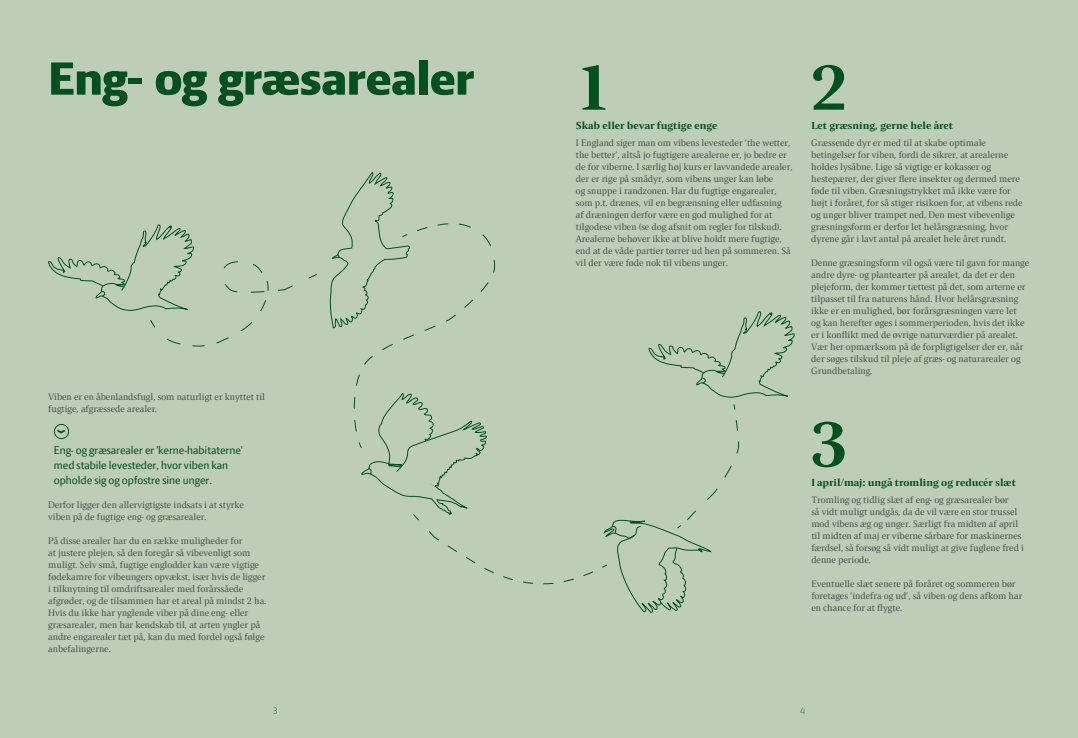
<style>
.page{position:relative;width:1078px;height:738px;background:#fff}
.page>*{position:absolute;margin:0;border:0;box-sizing:border-box;transform-origin:0 0}
.t1{font:700 70px "Press Serif";color:#00511e}
.Overskrift_32_32_ser{font:800 50px "LF Press Sans";color:#00511e}
.t2{font:12px/15px "LF Press Sans";letter-spacing:-.005em;color:#00511e}
.Overskrift_32_32_ser-2{font:700 11px "Press Serif";color:#00511e}
.t3{font:10px/12px "Press Serif";color:#4b4c4d}
.t4{font:300 10px "LF Press Sans";color:#00511e}
</style>
<div class="page">
<div style="left:0;top:0;width:1077px;height:737px;background:#bdcdb8"></div>
<div style="left:54px;top:423px;width:15px;height:16px;border:1px solid #00511e;border-radius:50%"></div>
<svg style="left:57px;top:429px;width:8px;height:4px"></svg>
<svg style="left:48px;top:224px;width:269px;height:122px"></svg>
<svg style="left:329px;top:171px;width:466px;height:442px"></svg>
<p class="Overskrift_32_32_ser" style="left:48px;top:49px;width:427px">Eng- og græsarealer</p>
<p class="t3" style="left:48px;top:390px;width:218px">Viben er en åbenlandsfugl, som naturligt er knyttet til fugtige, afgræssede arealer.</p>
<p class="t2" style="left:54px;top:442px;width:190px">Eng- og græsarealer er ’kerne-habitaterne’ med stabile levesteder, hvor viben kan opholde sig og opfostre sine unger.</p>
<p class="t3" style="left:48px;top:498px;width:197px">Derfor ligger den allervigtigste indsats i at styrke viben på de fugtige eng- og græsarealer.</p>
<p class="t3" style="left:48px;top:534px;width:220px">På disse arealer har du en række muligheder for<br>at justere plejen, så den foregår så vibevenligt som muligt. Selv små, fugtige englodder kan være vigtige fødekamre for vibeungers opvækst, især hvis de ligger i tilknytning til omdriftsarealer med forårssåede afgrøder, og de tilsammen har et areal på mindst 2 ha.</p>
<p class="t3" style="left:48px;top:606px;width:218px">Hvis du ikke har ynglende viber på dine eng- eller græsarealer, men har kendskab til, at arten yngler på andre engarealer tæt på, kan du med fordel også følge anbefalingerne.</p>
<p class="t4" style="left:272px;top:704px;width:6px">3</p>
<p class="t1" style="left:575px;top:50px;width:36px">1</p>
<p class="t3" style="left:575px;top:137px;width:218px">I England siger man om vibens levesteder ’the wetter, the better’, altså jo fugtigere arealerne er, jo bedre er de for viberne. I særlig høj kurs er lavvandede arealer, der er rige på smådyr, som vibens unger kan løbe<br>og snuppe i randzonen. Har du fugtige engarealer, som p.t. drænes, vil en begrænsning eller udfasning<br>af dræningen derfor være en god mulighed for at tilgodese viben (se dog afsnit om regler for tilskud).<br>Arealerne behøver ikke at blive holdt mere fugtige, end at de våde partier tørrer ud hen på sommeren. Så vil der være føde nok til vibens unger.</p>
<p class="Overskrift_32_32_ser-2" style="left:575px;top:119px;width:143px">Skab eller bevar fugtige enge</p>
<p class="t1" style="left:811px;top:50px;width:36px">2</p>
<p class="Overskrift_32_32_ser-2" style="left:811px;top:119px;width:143px">Let græsning, gerne hele året</p>
<p class="t3" style="left:811px;top:137px;width:213px">Græssende dyr er med til at skabe optimale betingelser for viben, fordi de sikrer, at arealerne holdes lysåbne. Lige så vigtige er kokasser og hestepærer, der giver flere insekter og dermed mere føde til viben. Græsningstrykket må ikke være for højt i foråret, for så stiger risikoen for, at vibens rede og unger bliver trampet ned. Den mest vibevenlige græsningsform er derfor let helårsgræsning, hvor dyrene går i lavt antal på arealet hele året rundt.</p>
<p class="t3" style="left:811px;top:257px;width:219px">Denne græsningsform vil også være til gavn for mange andre dyre- og plantearter på arealet, da det er den plejeform, der kommer tættest på det, som arterne er tilpasset til fra naturens hånd. Hvor helårsgræsning ikke er en mulighed, bør forårsgræsningen være let<br>og kan herefter øges i sommerperioden, hvis det ikke er i konflikt med de øvrige naturværdier på arealet.<br>Vær her opmærksom på de forpligtigelser der er, når der søges tilskud til pleje af græs- og naturarealer og Grundbetaling.</p>
<p class="t1" style="left:811px;top:406px;width:36px">3</p>
<p class="t3" style="left:811px;top:493px;width:214px">Tromling og tidlig slæt af eng- og græsarealer bør<br>så vidt muligt undgås, da de vil være en stor trussel mod vibens æg og unger. Særligt fra midten af april til midten af maj er viberne sårbare for maskinernes færdsel, så forsøg så vidt muligt at give fuglene fred i denne periode.</p>
<p class="t3" style="left:811px;top:577px;width:212px">Eventuelle slæt senere på foråret og sommeren bør foretages ’indefra og ud’, så viben og dens afkom har en chance for at flygte.</p>
<p class="Overskrift_32_32_ser-2" style="left:811px;top:476px;width:206px">I april/maj: ungå tromling og reducér slæt</p>
<p class="t4" style="left:800px;top:704px;width:6px">4</p>
</div>
